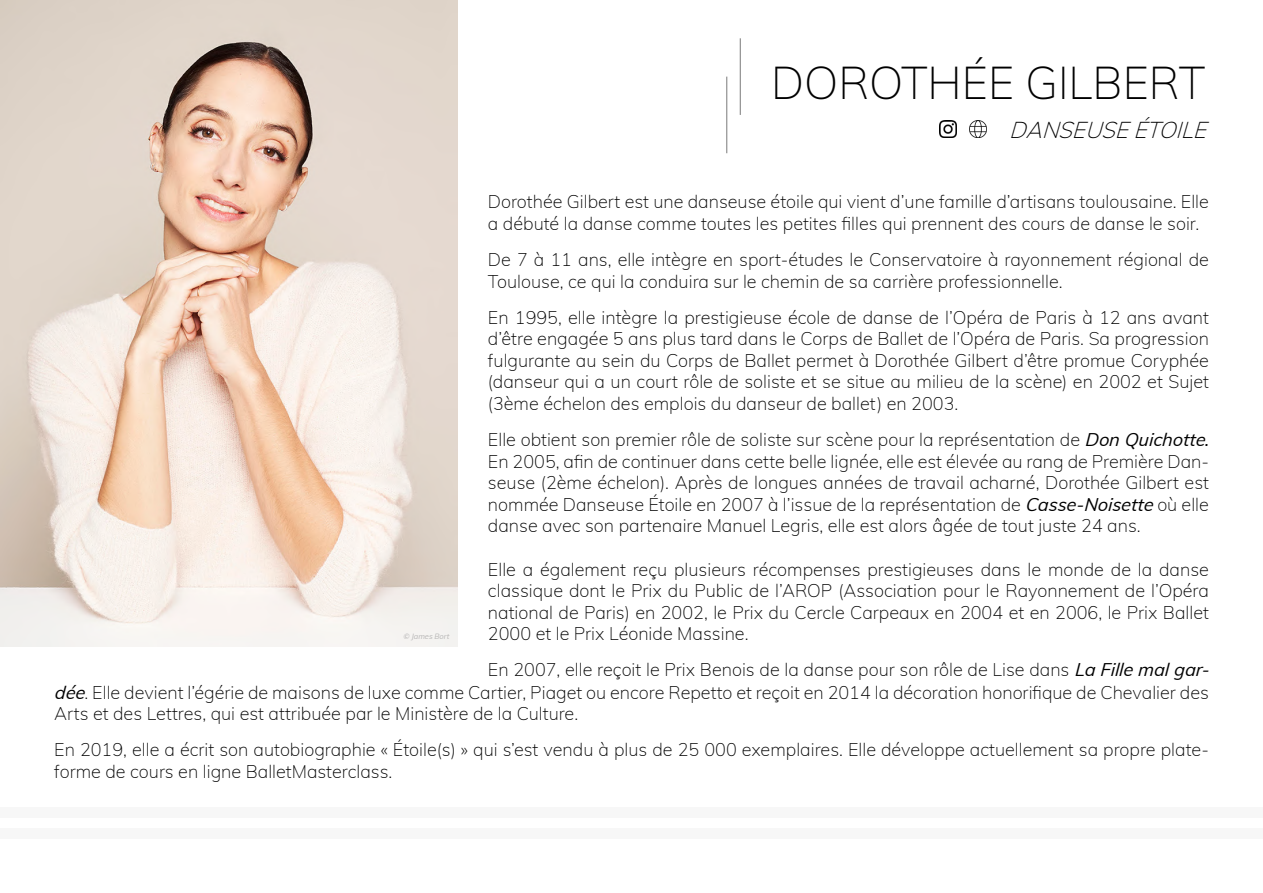
<style>
.page{position:relative;width:1263px;height:893px;background:#fff}
.page>*{position:absolute;margin:0;border:0;box-sizing:border-box;transform-origin:0 0}
.t1{font:200 45px "Muli";color:#000}
.t2{font:italic 200 22.5px "Muli";color:#000}
.t3{font:200 18px/21.6px "Muli";color:#000}
.t4{font:italic 7.5px "Muli";color:#b7b6b6}
.s1{font-weight:400;font-style:italic}
</style>
<div class="page">
<img style="left:939px;top:120px;width:17px;height:18px">
<img style="left:969px;top:120px;width:18px;height:18px">
<hr style="left:740px;top:38px;width:1px;height:77px;background:#797979">
<hr style="left:726px;top:77px;width:1px;height:76px;background:#797979">
<img style="left:0;top:0;width:457px;height:647px">
<div style="left:0;top:807px;width:1263px;height:11px;background:#f7f7f7"></div>
<div style="left:0;top:828px;width:1263px;height:11px;background:#f7f7f7"></div>
<h1 class="t1" style="left:771px;top:50px;width:436px">DOROTHÉE GILBERT</h1>
<p class="t2" style="left:1009px;top:113px;width:207px">DANSEUSEÉTOILE</p>
<p class="t3" style="left:488px;top:190px;width:722px">Dorothée Gilbert est une danseuse étoile qui vient d’une famille d’artisans toulousaine. Elle a débuté la danse comme toutes les petites filles qui prennent des cours de danse le soir.</p>
<p class="t3" style="left:488px;top:248px;width:722px">De 7 à 11 ans, elle intègre en sport-études le Conservatoire à rayonnement régional de<br>Toulouse, ce qui la conduira sur le chemin de sa carrière professionnelle.</p>
<p class="t3" style="left:488px;top:305px;width:722px;text-align:justify">En 1995, elle intègre la prestigieuse école de danse de l’Opéra de Paris à 12 ans avant d’être engagée 5 ans plus tard dans le Corps de Ballet de l’Opéra de Paris. Sa progression fulgurante au sein du Corps de Ballet permet à Dorothée Gilbert d’être promue Coryphée (danseur qui a un court rôle de soliste et se situe au milieu de la scène) en 2002 et Sujet (3ème échelon des emplois du danseur de ballet) en 2003.</p>
<p class="t3" style="left:488px;top:428px;width:723px;text-align:justify">Elle obtient son premier rôle de soliste sur scène pour la représentation de <span class="s1">Don Quichotte.<br></span>En 2005, afin de continuer dans cette belle lignée, elle est élevée au rang de Première Dan&shy;seuse (2ème échelon). Après de longues années de travail acharné, Dorothée Gilbert est nommée Danseuse Étoile en 2007 à l’issue de la représentation de <span class="s1">Casse-Noisette</span>où elle danse avec son partenaire Manuel Legris, elle est alors âgée de tout juste 24 ans.</p>
<p class="t3" style="left:488px;top:557px;width:722px;text-align:justify">Elle a également reçu plusieurs récompenses prestigieuses dans le monde de la danse classique dont le Prix du Public de l’AROP (Association pour le Rayonnement de l’Opéra national de Paris) en 2002, le Prix du Cercle Carpeaux en 2004 et en 2006, le Prix Ballet 2000 et le Prix Léonide Massine.</p>
<p class="t3" style="left:54px;top:658px;width:1160px;text-indent:434px">En 2007, elle reçoit le Prix Benois de la danse pour son rôle de Lise dans <span class="s1">La Fille malgar&shy;dée</span>. Elle devient l’égérie de maisons de luxe comme Cartier, Piaget ou encore Repetto et reçoit en 2014 la décoration honorifique de Chevalier des<br>Arts et des Lettres, qui est attribuée par le Ministère de la Culture.</p>
<p class="t3" style="left:54px;top:738px;width:1156px">En 2019, elle a écrit son autobiographie « Étoile(s) » qui s’est vendu à plus de 25 000 exemplaires. Elle développe actuellement sa propre plate&shy;forme de cours en ligne BalletMasterclass.</p>
<p class="t4" style="left:403px;top:630px;width:49px">© James Bort</p>
</div>
